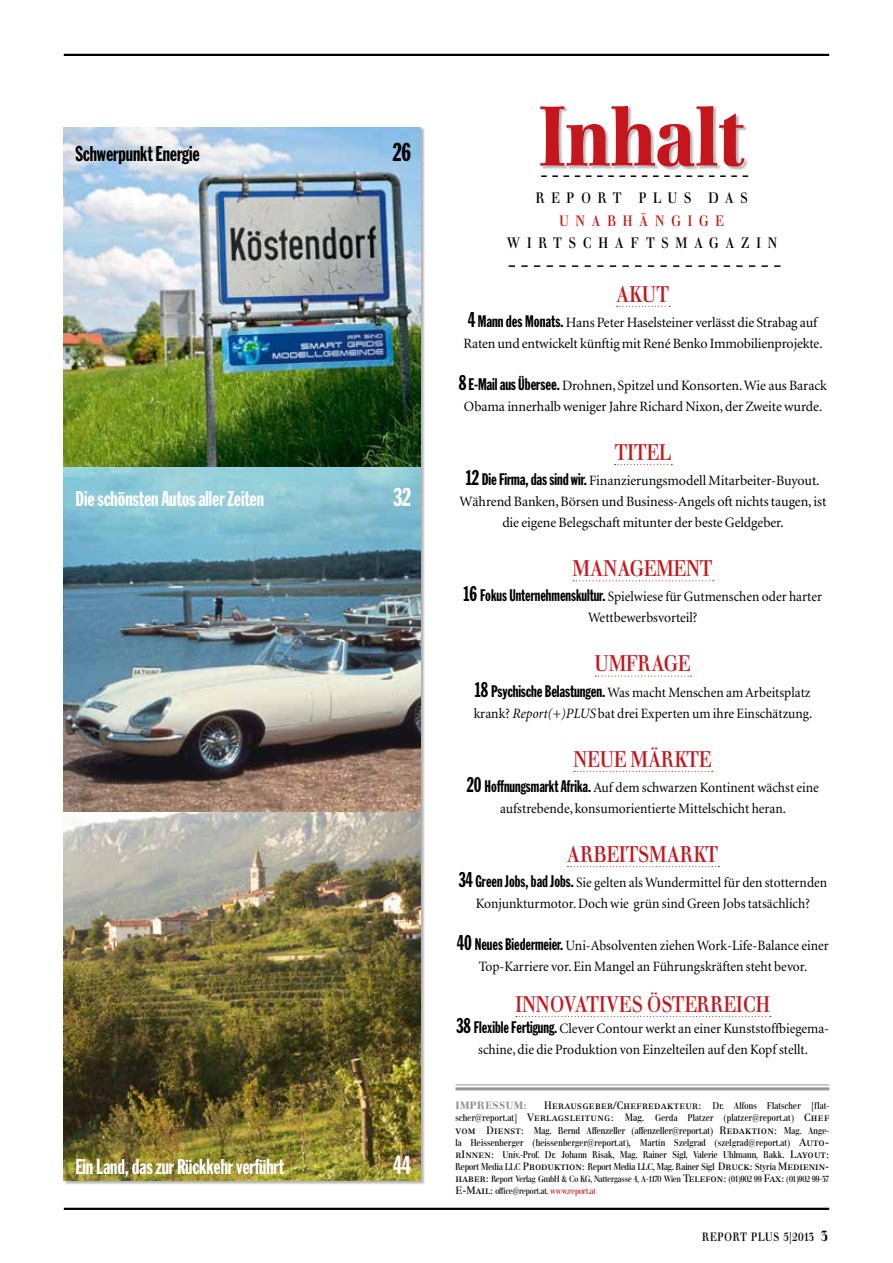
<style>
.page{position:relative;width:893px;height:1263px;background:#fff}
.page>*{position:absolute;margin:0;border:0;box-sizing:border-box;transform-origin:0 0}
.t1{font:800 84px "Walbaum Condensed";color:#c4161c}
.t2{font:25.5px "Franklin Gothic Extra Cond";color:#fff}
.t3{font:25.5px "Franklin Gothic Extra Cond";color:#000}
.t4{font:22.5px "Walbaum Condensed Medium Deck";color:#c4161c}
.t5{font:22.5px "Walbaum Condensed Medium Deck";letter-spacing:-.025em;color:#c4161c}
.t6{font:21px "Franklin Gothic Extra Cond";letter-spacing:-.005em;color:#fff}
.t7{font:21px "Franklin Gothic Extra Cond";letter-spacing:-.005em;color:#000}
.t8{font:15px "Walbaum Condensed Caps";letter-spacing:.445em;color:#000}
.t9{font:15px "Walbaum Condensed Caps";letter-spacing:.445em;color:#c4161c}
.t10{font:14.25px/21px "Minion";letter-spacing:-.005em;color:#000;text-align:center;scale:.95 1}
.t11{font:14.25px/21px "Minion";letter-spacing:-.005em;color:#000;text-align:center}
.t12{font:12px "Walbaum Condensed Medium Deck";letter-spacing:.05em;color:#000}
.t13{font:10.5px "Centennial Roman SC";letter-spacing:.035em;color:#000}
.t14{font:10.5px "Centennial Black Os F";letter-spacing:.04em;color:#939598}
.t15{font:9.75px/12px "Walbaum Condensed Fine";color:#000;text-align:justify}
.t16{font:9px/12px "Walbaum Condensed Fine";color:#000}
.s1{font-family:"Franklin Gothic Extra Cond";font-size:21px}
.s2{font-family:"Franklin Gothic Extra Cond";font-size:16.5px}
.s3{font-style:italic}
.s4{font-family:"Walbaum Condensed Fine";font-size:9.75px}
.s5{font-family:"Centennial Roman SC";font-size:10.5px}
.s6{font-size:10.5px}
.s7{color:#c4161c}
.s8{font-family:"Walbaum Condensed";font-weight:700;font-size:15px}
</style>
<div class="page">
<img style="left:64px;top:128px;width:357px;height:340px">
<img style="left:64px;top:811px;width:357px;height:369px">
<img style="left:64px;top:468px;width:357px;height:343px">
<hr style="left:455px;top:1084px;width:374px;height:1px;background:#939598">
<hr style="left:455px;top:1087px;width:374px;height:3px;background:#939598">
<hr style="left:64px;top:54px;width:765px;height:2px;background:#000">
<div style="left:540px;top:106px;width:208px;height:65px;background:#000;opacity:.3"></div>
<svg style="left:541px;top:175px;width:207px;height:2px"></svg>
<svg style="left:617px;top:306px;width:53px;height:1px"></svg>
<svg style="left:615px;top:464px;width:57px;height:1px"></svg>
<svg style="left:573px;top:580px;width:141px;height:1px"></svg>
<svg style="left:595px;top:676px;width:96px;height:1px"></svg>
<svg style="left:574px;top:771px;width:139px;height:1px"></svg>
<svg style="left:567px;top:866px;width:152px;height:1px"></svg>
<svg style="left:516px;top:1016px;width:255px;height:1px"></svg>
<svg style="left:509px;top:265px;width:271px;height:2px"></svg>
<hr style="left:64px;top:1208px;width:765px;height:2px;background:#000">
<h3 class="t7" style="left:75px;top:143px;width:126px">Schwerpunkt Energie</h3>
<h2 class="t3" style="left:393px;top:139px;width:20px">26</h2>
<h3 class="t6" style="left:75px;top:487px;width:190px">Die schönsten Autos aller Zeiten</h3>
<h2 class="t2" style="left:394px;top:483px;width:19px">32</h2>
<h3 class="t6" style="left:75px;top:1155px;width:210px">Ein Land, das zur Rückkehr verführt</h3>
<h2 class="t2" style="left:394px;top:1151px;width:19px">44</h2>
<h1 class="t1" style="left:539px;top:88px;width:207px">Inhalt</h1>
<p class="t8" style="left:536px;top:189px;width:214px">REPORT PLUS DAS</p>
<p class="t9" style="left:559px;top:212px;width:165px">UNABHÄNGIGE</p>
<p class="t8" style="left:507px;top:234px;width:272px">WIRTSCHAFTSMAGAZIN</p>
<h3 class="t4" style="left:616px;top:281px;width:55px">AKUT</h3>
<p class="t11" style="left:463px;top:312px;width:361px"><span class="s1">4</span> <span class="s2">Mann des Monats.</span> Hans Peter Haselsteiner verlässt die Strabag auf<br>Raten und entwickelt künftig mit René Benko Immobilienprojekte.</p>
<p class="t11" style="left:459px;top:375px;width:370px"><span class="s1">8</span> <span class="s2">E-Mail aus Übersee.</span> Drohnen, Spitzel und Konsorten. Wie aus Barack<br>Obama innerhalb weniger Jahre Richard Nixon, der Zweite wurde.</p>
<h3 class="t4" style="left:614px;top:439px;width:59px">TITEL</h3>
<p class="t11" style="left:459px;top:470px;width:368px"><span class="s1">12</span> <span class="s2">Die Firma, das sind wir.</span> Finanzierungsmodell Mitarbeiter-Buyout.<br>Während Banken, Börsen und Business-Angels oft nichts taugen, ist die eigene Belegschaft mitunter der beste Geldgeber.</p>
<h3 class="t4" style="left:573px;top:555px;width:142px">MANAGEMENT</h3>
<p class="t10" style="left:464px;top:587px;width:378px"><span class="s1">16</span> <span class="s2">Fokus Unternehmenskultur.</span> Spielwiese für Gutmenschen oder harter<br>Wettbewerbsvorteil?</p>
<h3 class="t4" style="left:595px;top:650px;width:98px">UMFRAGE</h3>
<p class="t10" style="left:474px;top:682px;width:358px;text-align:left"><span class="s1">18</span> <span class="s2">Psychische Belastungen.</span> Was macht Menschen am Arbeitsplatz krank? <span class="s3">Report(+)PLUS</span> bat drei Experten um ihre Einschätzung.</p>
<h3 class="t4" style="left:574px;top:746px;width:140px">NEUE MÄRKTE</h3>
<p class="t10" style="left:467px;top:777px;width:372px"><span class="s1">20</span> <span class="s2">Hoffnungsmarkt Afrika.</span> Auf dem schwarzen Kontinent wächst eine aufstrebende, konsumorientierte Mittelschicht heran.</p>
<h3 class="t5" style="left:567px;top:841px;width:153px">ARBEITSMARKT</h3>
<p class="t10" style="left:459px;top:872px;width:389px"><span class="s1">34</span> <span class="s2">Green Jobs, bad Jobs.</span> Sie gelten als Wundermittel für den stotternden<br>Konjunkturmotor. Doch wie grün sind Green Jobs tatsächlich?</p>
<p class="t10" style="left:457px;top:935px;width:393px"><span class="s1">40</span> <span class="s2">Neues Biedermeier.</span> Uni-Absolventen ziehen Work-Life-Balance einer<br>Top-Karriere vor. Ein Mangel an Führungskräften steht bevor.</p>
<h3 class="t4" style="left:515px;top:991px;width:256px">INNOVATIVES ÖSTERREICH</h3>
<p class="t10" style="left:457px;top:1018px;width:394px"><span class="s1">38</span> <span class="s2">Flexible Fertigung.</span> Clever Contour werkt an einer Kunststoffbiegema&shy;schine, die die Produktion von Einzelteilen auf den Kopf stellt.</p>
<p class="t14" style="left:455px;top:1099px;width:73px">IMPRESSUM:</p>
<p class="t13" style="left:544px;top:1099px;width:287px">Herausgeber/Chefredakteur: <span class="s4">Dr. Alfons Flatscher [flat-</span></p>
<p class="t15" style="left:455px;top:1112px;width:375px">scher@report.at] <span class="s5">Verlagsleitung:</span> <span class="s6">Mag.</span> Gerda Platzer (platzer@report.at) <span class="s5">Chef vom Dienst:</span> Mag. Bernd Affenzeller (affenzeller@report.at) <span class="s5">Redaktion:</span> Mag. Ange&shy;la Heissenberger (heissenberger@report.at)<span class="s6">,</span> Martin Szelgrad (szelgrad@report.at) <span class="s5">Auto&shy;rInnen:</span> Univ.-Prof. Dr. Johann Risak, Mag. Rainer Sigl, Valerie Uhlmann, Bakk<span class="s6">.</span> <span class="s5">Layout:<br></span>Report Media LLC <span class="s5">Produktion:</span> Report Media LLC, Mag. Rainer Sigl <span class="s5">Druck:</span> Styria <span class="s5">Medienin-</span></p>
<p class="t16" style="left:455px;top:1172px;width:375px"><span class="s5">haber:</span> Report Verlag GmbH &amp; Co KG, Nattergasse 4, A-1170 Wien <span class="s5">Telefon:</span> (01)902 99 <span class="s5">Fax:</span> (01)902 99-37<br><span class="s5">E-Mail:</span> office@report.at. <span class="s7">www.report.at</span></p>
<p class="t12" style="left:702px;top:1230px;width:127px">REPORT PLUS 5|2013 <span class="s8">3</span></p>
</div>
